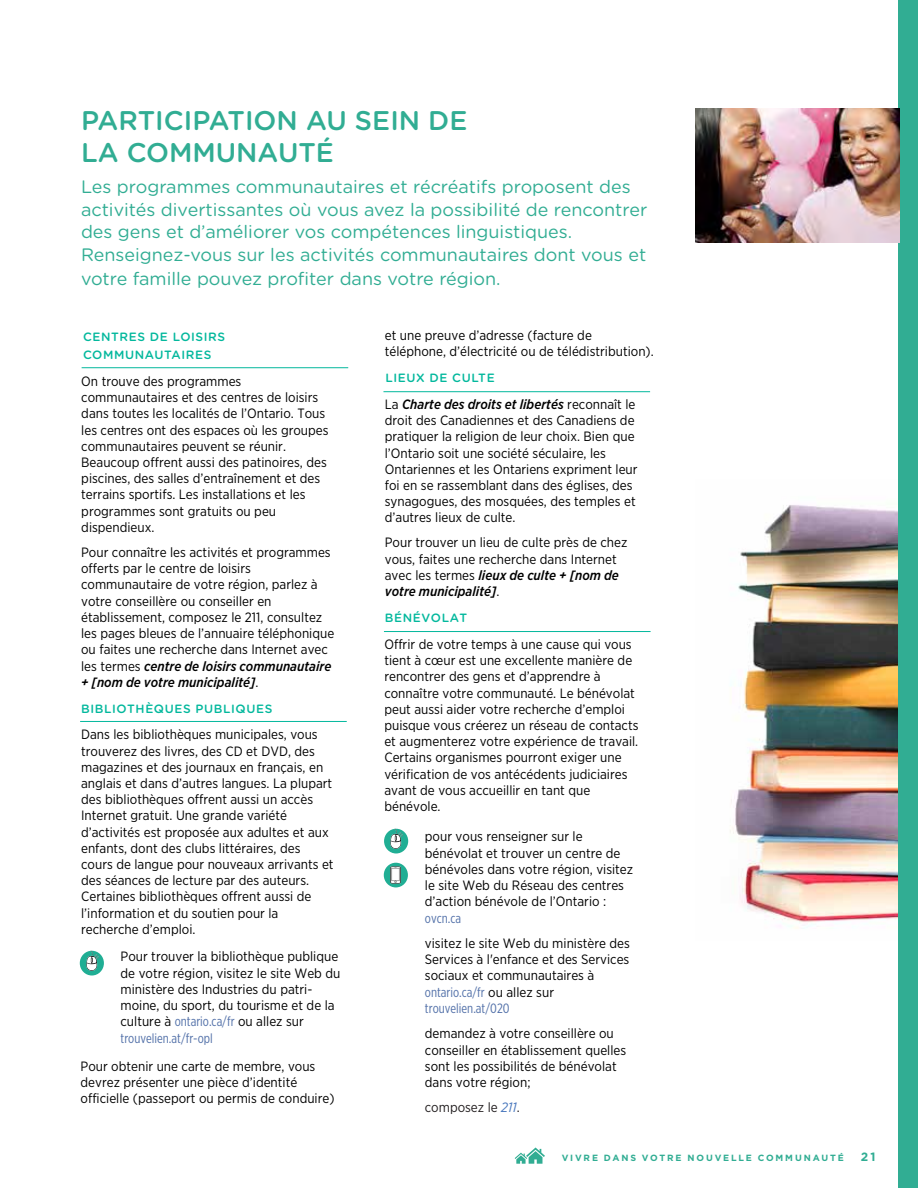
<style>
.page{position:relative;width:918px;height:1188px;background:#fff}
.page>*{position:absolute;margin:0;border:0;box-sizing:border-box;transform-origin:0 0}
.t1{font:500 27px/32.4px "Gotham Rounded";color:#31ad93}
.t2{font:18px/22.8px "Gotham Rounded";color:#31ad93}
.t3{font:13.5px/16.2px "Gotham Narrow";color:#000}
.t4{font:13.5px/16.2px "Gotham X Narrow";color:#5371a9}
.t5{font:13.5px "Gotham Narrow";color:#231f20}
.t6{font:500 12px/17.7px "Gotham Rounded";letter-spacing:.05em;color:#03b89d}
.t7{font:700 12px "Gotham";color:#31ad93}
.t8{font:700 9px "Gotham";letter-spacing:.2em;color:#31ad93}
.s1{font-weight:500;font-style:italic}
.s2{font-family:"Gotham X Narrow";color:#5371a9}
.s3{font-family:"Gotham Narrow";color:#000}
.s4{font-style:italic;color:#4a78bd}
</style>
<div class="page">
<div style="left:898px;top:0;width:20px;height:1188px;background:#31ad93"></div>
<img style="left:730px;top:505px;width:167px;height:424px">
<img style="left:695px;top:108px;width:204px;height:134px">
<svg style="left:515px;top:1148px;width:30px;height:16px"></svg>
<hr style="left:82px;top:367px;width:266px;height:1px;background:#03b89d">
<hr style="left:80px;top:721px;width:267px;height:1px;background:#03b89d">
<hr style="left:383px;top:391px;width:267px;height:1px;background:#03b89d">
<hr style="left:384px;top:631px;width:267px;height:1px;background:#03b89d">
<svg style="left:80px;top:951px;width:24px;height:25px"></svg>
<img style="left:82px;top:950px;width:21px;height:21px">
<div style="left:384px;top:863px;width:24px;height:24px;background:#20ae94;border-radius:50%"></div>
<img style="left:383px;top:866px;width:25px;height:18px">
<div style="left:384px;top:829px;width:24px;height:24px;background:#20ae94;border-radius:50%"></div>
<img style="left:387px;top:828px;width:20px;height:20px">
<h1 class="t1" style="left:81px;top:103px;width:388px">PARTICIPATION AU SEIN DE<br>LA COMMUNAUTÉ</h1>
<p class="t2" style="left:81px;top:175px;width:568px">Les programmes communautaires et récréatifs proposent des activités divertissantes où vous avez la possibilité de rencontrer des gens et d’améliorer vos compétences linguistiques.<br>Renseignez-vous sur les activités communautaires dont vous et votre famille pouvez profiter dans votre région.</p>
<p class="t6" style="left:83px;top:328px;width:144px">CENTRES DE LOISIRS<br>COMMUNAUTAIRES</p>
<p class="t3" style="left:81px;top:373px;width:249px">On trouve des programmes communautaires et des centres de loisirs dans toutes les localités de l’Ontario. Tous les centres ont des espaces où les groupes communautaires peuvent se réunir.<br>Beaucoup offrent aussi des patinoires, des piscines, des salles d’entraînement et des terrains sportifs. Les installations et les programmes sont gratuits ou peu dispendieux.</p>
<p class="t3" style="left:81px;top:544px;width:255px">Pour connaître les activités et programmes offerts par le centre de loisirs communautaire de votre région, parlez à votre conseillère ou conseiller en établissement, composez le 211, consultez les pages bleues de l’annuaire téléphonique ou faites une recherche dans Internet avec les termes <span class="s1">centre de loisirs communautaire + [nom de votre municipalité]</span>.</p>
<p class="t6" style="left:81px;top:699px;width:193px">BIBLIOTHÈQUES PUBLIQUES</p>
<p class="t3" style="left:81px;top:726px;width:254px">Dans les bibliothèques municipales, vous trouverez des livres, des CD et DVD, des magazines et des journaux en français, en anglais et dans d’autres langues. La plupart des bibliothèques offrent aussi un accès Internet gratuit. Une grande variété d’activités est proposée aux adultes et aux enfants, dont des clubs littéraires, des cours de langue pour nouveaux arrivants et des séances de lecture par des auteurs.<br>Certaines bibliothèques offrent aussi de l’information et du soutien pour la recherche d’emploi.</p>
<p class="t3" style="left:121px;top:948px;width:221px">Pour trouver la bibliothèque publique de votre région, visitez le site Web du ministère des Industries du patri&shy;moine, du sport, du tourisme et de la culture à <span class="s2">ontario.ca/fr</span> ou allez sur</p>
<p class="t4" style="left:121px;top:1030px;width:94px">trouvelien.at/fr-opl</p>
<p class="t3" style="left:81px;top:1058px;width:255px">Pour obtenir une carte de membre, vous devrez présenter une pièce d’identité officielle (passeport ou permis de conduire)</p>
<p class="t3" style="left:385px;top:327px;width:270px">et une preuve d’adresse (facture de téléphone, d’électricité ou de télédistribution).</p>
<p class="t6" style="left:385px;top:368px;width:111px">LIEUX DE CULTE</p>
<p class="t3" style="left:385px;top:396px;width:254px">La <span class="s1">Charte des droits et libertés</span> reconnaît le droit des Canadiennes et des Canadiens de pratiquer la religion de leur choix. Bien que l’Ontario soit une société séculaire, les Ontariennes et les Ontariens expriment leur foi en se rassemblant dans des églises, des synagogues, des mosquées, des temples et d’autres lieux de culte.</p>
<p class="t3" style="left:385px;top:534px;width:244px">Pour trouver un lieu de culte près de chez vous, faites une recherche dans Internet avec les termes <span class="s1">lieux de culte + [nom de votre municipalité]</span>.</p>
<p class="t6" style="left:385px;top:609px;width:84px">BÉNÉVOLAT</p>
<p class="t3" style="left:384px;top:636px;width:256px">Offrir de votre temps à une cause qui vous tient à cœur est une excellente manière de rencontrer des gens et d’apprendre à connaître votre communauté. Le bénévolat peut aussi aider votre recherche d’emploi puisque vous créerez un réseau de contacts et augmenterez votre expérience de travail.<br>Certains organismes pourront exiger une vérification de vos antécédents judiciaires avant de vous accueillir en tant que bénévole.</p>
<p class="t3" style="left:425px;top:828px;width:210px">pour vous renseigner sur le bénévolat et trouver un centre de bénévoles dans votre région, visitez le site Web du Réseau des centres d’action bénévole de l’Ontario :</p>
<p class="t4" style="left:425px;top:909px;width:38px">ovcn.ca</p>
<p class="t3" style="left:425px;top:935px;width:207px;text-align:justify">visitez le site Web du ministère des Services à l'enfance et des Services sociaux et communautaires à</p>
<p class="t4" style="left:425px;top:984px;width:131px">ontario.ca/fr <span class="s3">ou allez sur </span>trouvelien.at/020</p>
<p class="t3" style="left:425px;top:1025px;width:203px">demandez à votre conseillère ou conseiller en établissement quelles sont les possibilités de bénévolat dans votre région;</p>
<p class="t5" style="left:425px;top:1099px;width:97px">composez le <span class="s4">211</span>.</p>
<p class="t8" style="left:562px;top:1152px;width:284px">VIVRE DANS VOTRE NOUVELLE COMMUNAUTÉ</p>
<p class="t7" style="left:861px;top:1149px;width:16px">21</p>
</div>
